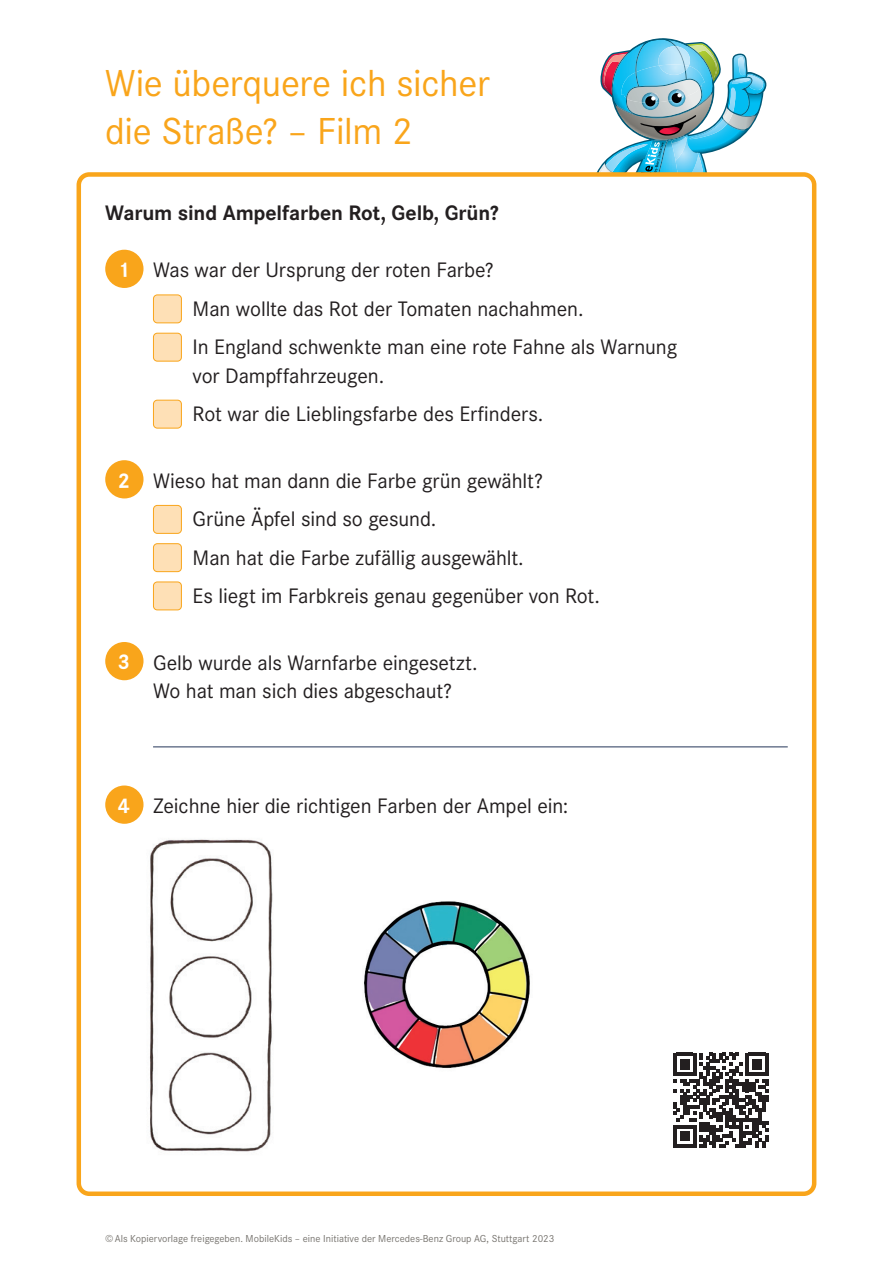
<style>
.page{position:relative;width:893px;height:1263px;background:#fff}
.page>*{position:absolute;margin:0;border:0;box-sizing:border-box;transform-origin:0 0}
.t1{font:39px/47.8px "Corporate STOT";letter-spacing:-.01em;color:#f9a51b}
.t2{font:21.75px/38.2px "Corporate STOT";letter-spacing:-.005em;color:#231f20}
.t3{font:700 21.75px "Corporate STOT";letter-spacing:-.01em;color:#231f20}
.t4{font:10.5px "Corporate STOT";color:#77746f}
</style>
<div class="page">
<img style="left:597px;top:38px;width:169px;height:134px">
<div style="left:77px;top:172px;width:739px;height:1024px;border:4px solid #f9a51b;border-radius:11px"></div>
<div style="left:105px;top:249px;width:39px;height:39px;background:#f9a51b;border-radius:50%"></div>
<div style="left:153px;top:295px;width:28px;height:28px;background:#fee0b6;border-radius:4px"></div>
<div style="left:153px;top:295px;width:29px;height:28px;border:1px solid #f9a51b;border-radius:4px"></div>
<div style="left:153px;top:333px;width:28px;height:28px;background:#fee0b6;border-radius:4px"></div>
<div style="left:153px;top:333px;width:29px;height:28px;border:1px solid #f9a51b;border-radius:4px"></div>
<div style="left:153px;top:400px;width:28px;height:28px;background:#fee0b6;border-radius:4px"></div>
<div style="left:153px;top:400px;width:29px;height:28px;border:1px solid #f9a51b;border-radius:4px"></div>
<div style="left:105px;top:460px;width:39px;height:39px;background:#f9a51b;border-radius:50%"></div>
<div style="left:153px;top:505px;width:28px;height:28px;background:#fee0b6;border-radius:4px"></div>
<div style="left:153px;top:505px;width:29px;height:29px;border:1px solid #f9a51b;border-radius:4px"></div>
<div style="left:153px;top:544px;width:28px;height:28px;background:#fee0b6;border-radius:4px"></div>
<div style="left:153px;top:543px;width:29px;height:29px;border:1px solid #f9a51b;border-radius:4px"></div>
<div style="left:153px;top:582px;width:28px;height:28px;background:#fee0b6;border-radius:4px"></div>
<div style="left:153px;top:582px;width:29px;height:28px;border:1px solid #f9a51b;border-radius:4px"></div>
<div style="left:105px;top:642px;width:39px;height:38px;background:#f9a51b;border-radius:50%"></div>
<div style="left:105px;top:785px;width:39px;height:39px;background:#f9a51b;border-radius:50%"></div>
<hr style="left:153px;top:746px;width:635px;height:1px;background:#3d4c6b">
<svg style="left:673px;top:1053px;width:95px;height:95px"></svg>
<img style="left:150px;top:839px;width:123px;height:313px">
<img style="left:364px;top:901px;width:166px;height:167px">
<h1 class="t1" style="left:105px;top:59px;width:386px">Wie überquere ich sicher die Straße? – Film 2</h1>
<p class="t3" style="left:105px;top:200px;width:395px">Warum sind Ampelfarben Rot, Gelb, Grün?</p>
<p class="t2" style="left:193px;top:251px;width:486px;text-indent:-40px">Was war der Ursprung der roten Farbe?<br>Man wollte das Rot der Tomaten nachahmen.<br>In England schwenkte man eine rote Fahne als Warnung</p>
<p class="t2" style="left:193px;top:357px;width:352px">vor Dampffahrzeugen.<br>Rot war die Lieblingsfarbe des Erfinders.</p>
<p class="t2" style="left:193px;top:462px;width:409px;text-indent:-40px">Wieso hat man dann die Farbe grün gewählt?<br>Grüne Äpfel sind so gesund.<br>Man hat die Farbe zufällig ausgewählt.<br>Es liegt im Farbkreis genau gegenüber von Rot.</p>
<p class="t2" style="left:153px;top:648px;width:326px;line-height:28.7px">Gelb wurde als Warnfarbe eingesetzt.<br>Wo hat man sich dies abgeschaut?</p>
<p class="t2" style="left:153px;top:787px;width:417px">Zeichne hier die richtigen Farben der Ampel ein:</p>
<p class="t4" style="left:105px;top:1233px;width:451px">© Als Kopiervorlage freigegeben. MobileKids – eine Initiative der Mercedes-Benz Group AG, Stuttgart 2023</p>
</div>
